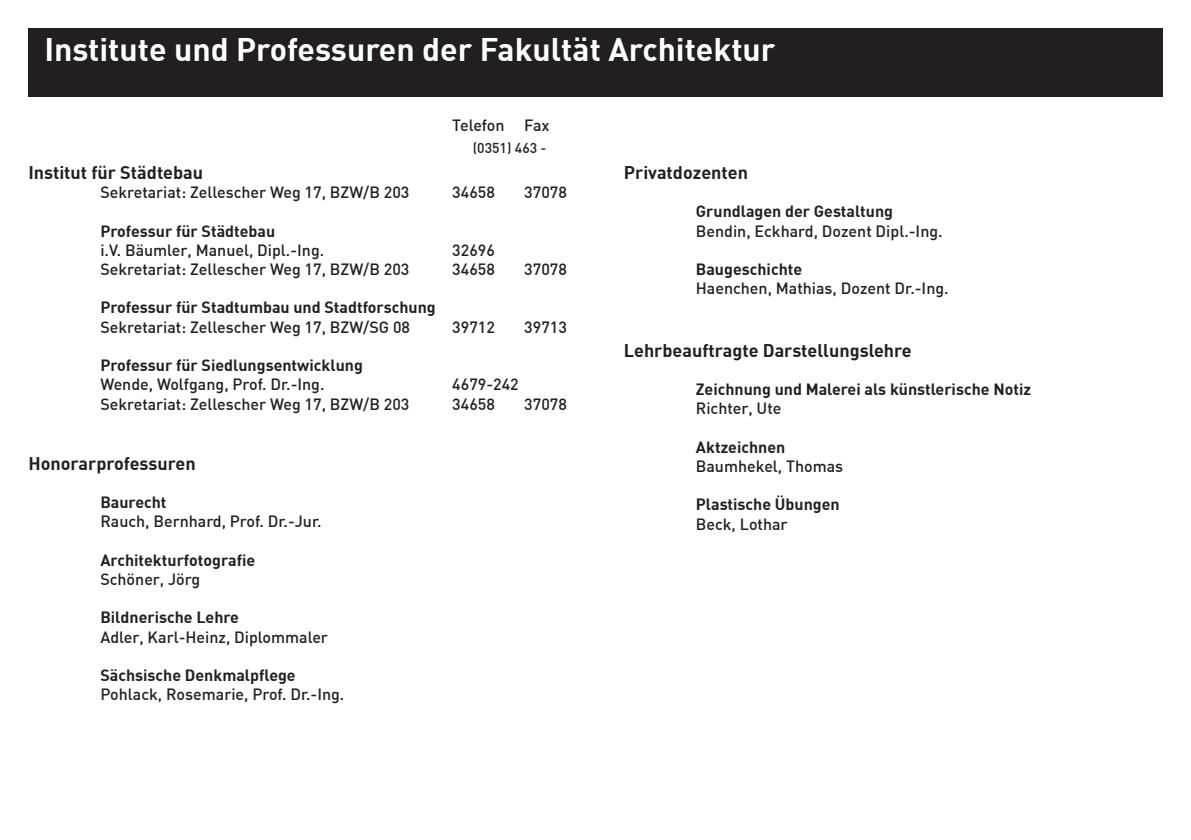
<style>
.page{position:relative;width:1191px;height:840px;background:#fff}
.page>*{position:absolute;margin:0;border:0;box-sizing:border-box;transform-origin:0 0}
.t1{font:700 32px "DIN";color:#fff}
.t2{font:700 18px "DIN";color:#231f20}
.t3{font:500 16px "DIN";color:#231f20}
.t4{font:700 16px "DIN";color:#231f20}
.t5{font:500 14px "DIN";color:#231f20}
</style>
<div class="page">
<div style="left:28px;top:28px;width:1134px;height:68px;background:#231f20"></div>
<p class="t1" style="left:44px;top:29px;width:732px">Institute und Professuren der Fakultät Architektur</p>
<p class="t2" style="left:28px;top:160px;width:176px">Institut für Städtebau</p>
<p class="t3" style="left:100px;top:182px;width:310px">Sekretariat: Zellescher Weg 17, BZW/B 203</p>
<p class="t4" style="left:100px;top:220px;width:176px">Professur für Städtebau</p>
<p class="t3" style="left:100px;top:239px;width:225px">i.V. Bäumler, Manuel, Dipl.-Ing.</p>
<p class="t3" style="left:100px;top:259px;width:310px">Sekretariat: Zellescher Weg 17, BZW/B 203</p>
<p class="t4" style="left:100px;top:297px;width:337px">Professur für Stadtumbau und Stadtforschung</p>
<p class="t3" style="left:100px;top:316px;width:311px">Sekretariat: Zellescher Weg 17, BZW/SG 08</p>
<p class="t4" style="left:100px;top:354px;width:264px">Professur für Siedlungsentwicklung</p>
<p class="t3" style="left:100px;top:374px;width:226px">Wende, Wolfgang, Prof. Dr.-Ing.</p>
<p class="t3" style="left:100px;top:393px;width:310px">Sekretariat: Zellescher Weg 17, BZW/B 203</p>
<p class="t2" style="left:28px;top:451px;width:169px">Honorarprofessuren</p>
<p class="t4" style="left:100px;top:491px;width:68px">Baurecht</p>
<p class="t3" style="left:100px;top:511px;width:223px">Rauch, Bernhard, Prof. Dr.-Jur.</p>
<p class="t4" style="left:100px;top:549px;width:156px">Architekturfotografie</p>
<p class="t3" style="left:100px;top:568px;width:101px">Schöner, Jörg</p>
<p class="t4" style="left:100px;top:606px;width:140px">Bildnerische Lehre</p>
<p class="t3" style="left:100px;top:626px;width:229px">Adler, Karl-Heinz, Diplommaler</p>
<p class="t4" style="left:100px;top:664px;width:197px">Sächsische Denkmalpflege</p>
<p class="t3" style="left:100px;top:683px;width:245px">Pohlack, Rosemarie, Prof. Dr.-Ing.</p>
<p class="t3" style="left:452px;top:114px;width:99px">Telefon Fax</p>
<p class="t5" style="left:473px;top:138px;width:75px">(0351) 463 -</p>
<p class="t3" style="left:452px;top:182px;width:44px">34658</p>
<p class="t3" style="left:524px;top:182px;width:44px">37078</p>
<p class="t3" style="left:452px;top:239px;width:44px">32696</p>
<p class="t3" style="left:452px;top:259px;width:44px">34658</p>
<p class="t3" style="left:524px;top:259px;width:44px">37078</p>
<p class="t3" style="left:452px;top:316px;width:44px">39712</p>
<p class="t3" style="left:524px;top:316px;width:44px">39713</p>
<p class="t3" style="left:452px;top:374px;width:68px">4679-242</p>
<p class="t3" style="left:452px;top:393px;width:44px">34658</p>
<p class="t3" style="left:524px;top:393px;width:44px">37078</p>
<p class="t2" style="left:624px;top:160px;width:126px">Privatdozenten</p>
<p class="t4" style="left:696px;top:201px;width:199px">Grundlagen der Gestaltung</p>
<p class="t3" style="left:696px;top:220px;width:248px">Bendin, Eckhard, Dozent Dipl.-Ing.</p>
<p class="t4" style="left:696px;top:258px;width:108px">Baugeschichte</p>
<p class="t3" style="left:696px;top:278px;width:254px">Haenchen, Mathias, Dozent Dr.-Ing.</p>
<p class="t2" style="left:624px;top:338px;width:289px">Lehrbeauftragte Darstellungslehre</p>
<p class="t4" style="left:696px;top:378px;width:337px">Zeichnung und Malerei als künstlerische Notiz</p>
<p class="t3" style="left:696px;top:398px;width:87px">Richter, Ute</p>
<p class="t4" style="left:696px;top:436px;width:91px">Aktzeichnen</p>
<p class="t3" style="left:696px;top:455px;width:149px">Baumhekel, Thomas</p>
<p class="t4" style="left:696px;top:494px;width:145px">Plastische Übungen</p>
<p class="t3" style="left:696px;top:513px;width:93px">Beck, Lothar</p>
</div>
